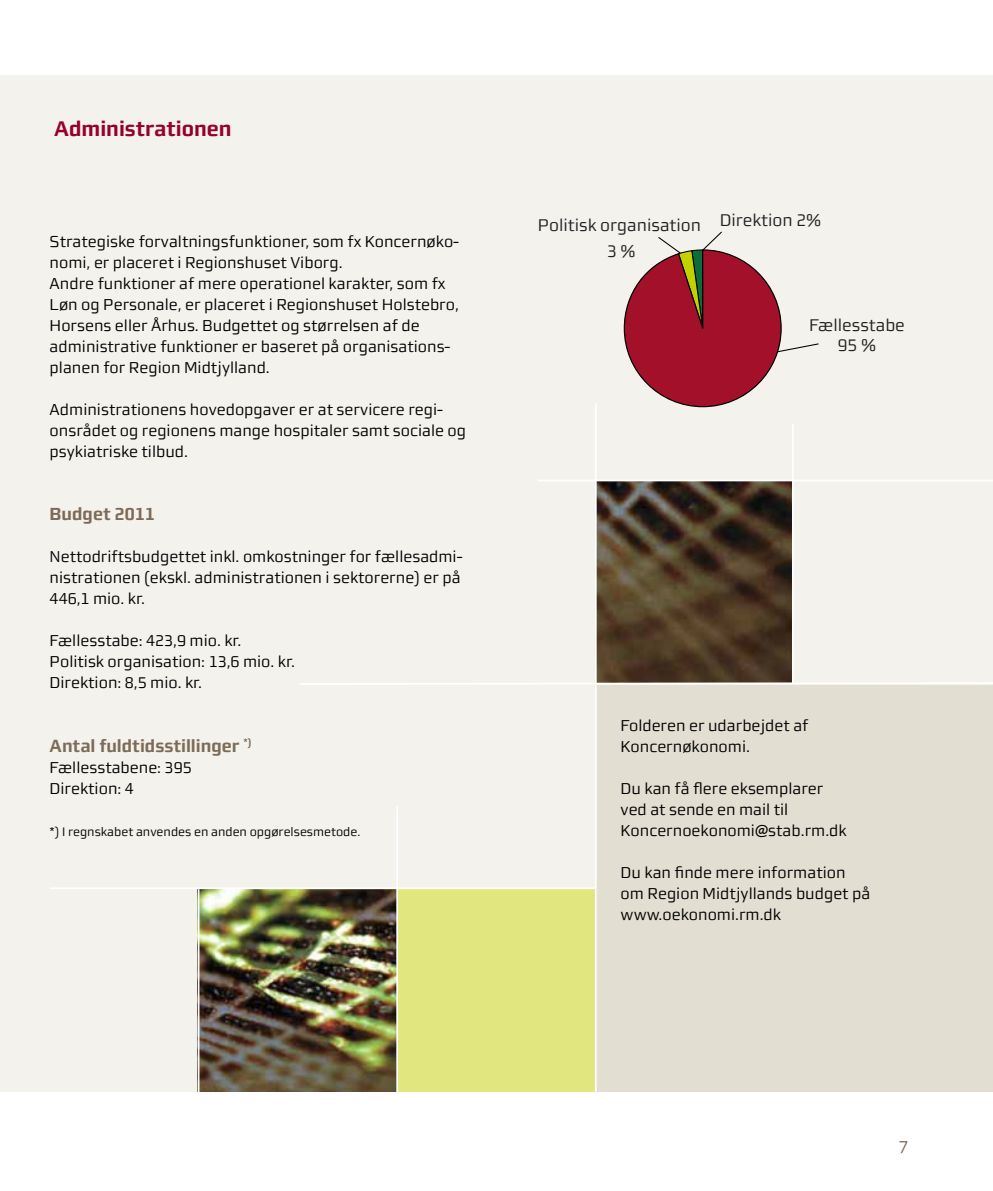
<style>
.page{position:relative;width:993px;height:1191px;background:#fff}
.page>*{position:absolute;margin:0;border:0;box-sizing:border-box;transform-origin:0 0}
.t1{font:700 21px "midtsans";color:#96002c}
.t2{font:700 17.5px "midtsans";color:#7d6b58}
.t3{font:17.5px "midtsans";color:#7d6b58}
.t4{font:16.97px/25.4px "midtsans";color:#202222}
.t5{font:15.75px/21px "midtsans";color:#000}
.t6{font:12.25px "midtsans";color:#000}
</style>
<div class="page">
<div style="left:0;top:75px;width:992px;height:1016px;background:#f4f2ed"></div>
<svg style="left:623px;top:231px;width:196px;height:177px"></svg>
<div style="left:595px;top:685px;width:397px;height:406px;background:#e3ded2"></div>
<img style="left:199px;top:889px;width:197px;height:202px">
<img style="left:596px;top:481px;width:195px;height:200px">
<div style="left:397px;top:888px;width:197px;height:203px;background:#e1e67e"></div>
<hr style="left:594px;top:403px;width:2px;height:688px;background:#fff">
<svg style="left:300px;top:681px;width:692px;height:4px"></svg>
<hr style="left:537px;top:479px;width:455px;height:2px;background:#fff">
<hr style="left:791px;top:424px;width:2px;height:258px;background:#fff">
<hr style="left:50px;top:887px;width:545px;height:2px;background:#fff">
<hr style="left:396px;top:806px;width:2px;height:313px;background:#fff">
<hr style="left:198px;top:889px;width:1px;height:246px;background:#fff">
<h1 class="t1" style="left:54px;top:117px;width:179px">Administrationen</h1>
<p class="t5" style="left:50px;top:231px;width:411px">Strategiske forvaltningsfunktioner, som fx Koncernøko&shy;nomi, er placeret i Regionshuset Viborg.<br>Andre funktioner af mere operationel karakter, som fx Løn og Personale, er placeret i Regionshuset Holstebro, Horsens eller Århus. Budgettet og størrelsen af de administrative funktioner er baseret på organisations&shy;planen for Region Midtjylland.</p>
<p class="t5" style="left:50px;top:399px;width:418px">Administrationens hovedopgaver er at servicere regi&shy;onsrådet og regionens mange hospitaler samt sociale og psykiatriske tilbud.</p>
<p class="t2" style="left:50px;top:504px;width:106px">Budget 2011</p>
<p class="t5" style="left:50px;top:546px;width:414px">Nettodriftsbudgettet inkl. omkostninger for fællesadmi&shy;nistrationen (ekskl. administrationen i sektorerne) er på<br>446,1 mio. kr.</p>
<p class="t5" style="left:50px;top:630px;width:247px">Fællesstabe: 423,9 mio. kr.<br>Politisk organisation: 13,6 mio. kr.<br>Direktion: 8,5 mio. kr.</p>
<p class="t2" style="left:50px;top:735px;width:203px">Antal fuldtidsstillinger <sup>*)</sup></p>
<p class="t5" style="left:50px;top:756px;width:143px">Fællesstabene: 395<br>Direktion: 4</p>
<p class="t6" style="left:50px;top:824px;width:312px">*) I regnskabet anvendes en anden opgørelsesmetode.</p>
<p class="t4" style="left:607px;top:213px;width:215px;text-indent:-69px">Politisk organisation Direktion 2%<br>3 %</p>
<p class="t4" style="left:808px;top:314px;width:97px;line-height:20.3px;text-align:center">Fællesstabe<br>95 %</p>
<p class="t5" style="left:620px;top:714px;width:189px">Folderen er udarbejdet af<br>Koncernøkonomi.</p>
<p class="t5" style="left:620px;top:777px;width:227px">Du kan få flere eksemplarer ved at sende en mail til<br>Koncernoekonomi@stab.rm.dk</p>
<p class="t5" style="left:620px;top:861px;width:251px">Du kan finde mere information om Region Midtjyllands budget på www.oekonomi.rm.dk</p>
<p class="t3" style="left:898px;top:1136px;width:12px">7</p>
</div>
